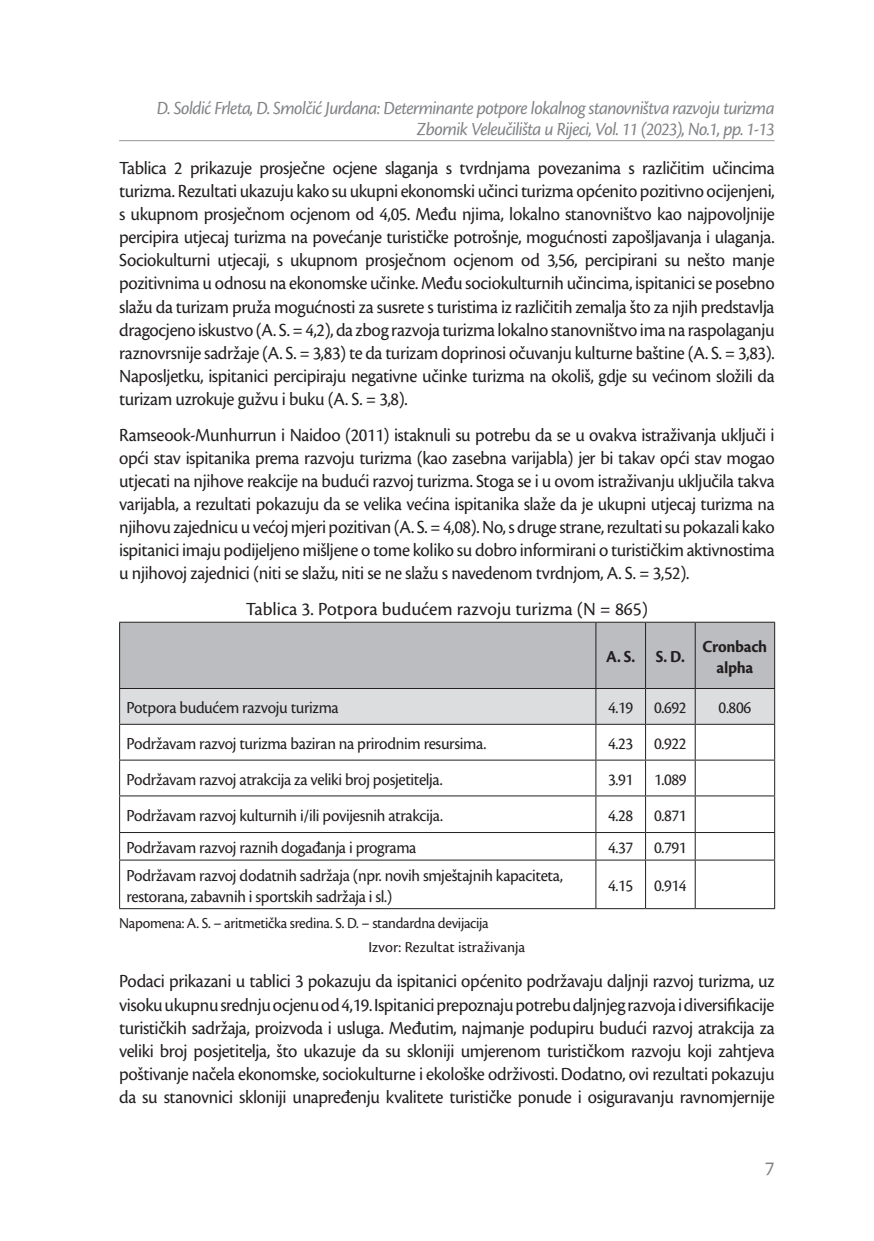
<style>
.page{position:relative;width:874px;height:1241px;background:#fff}
.page>*{position:absolute;margin:0;border:0;box-sizing:border-box;transform-origin:0 0}
.t1{font:21px "Cronos Pro";color:#808285}
.t2{font:19.25px/23.1px "Cronos Pro";letter-spacing:-.02em;color:#231f20;text-align:justify;scale:.96 1}
.t3{font:italic 19.25px/21px "Cronos Pro";letter-spacing:-.03em;color:#808285;text-align:right;scale:.96 1}
.t4{font:19.25px "Cronos Pro";color:#231f20}
.t5{font:17.5px/21px "Cronos Pro";letter-spacing:-.02em;color:#231f20;scale:.96 1}
.t6{font:700 17.5px/21px "Cronos Pro";letter-spacing:-.015em;color:#231f20;text-align:center;scale:.96 1}
.t7{font:15.75px/23.8px "Cronos Pro";letter-spacing:-.02em;color:#231f20;scale:.96 1}
</style>
<div class="page">
<hr style="left:119px;top:140px;width:655px;height:1px;background:#939598">
<svg style="left:120px;top:622px;width:653px;height:101px;background:#c5c6c8"></svg>
<hr style="left:595px;top:622px;width:1px;height:66px;background:#231f20">
<hr style="left:644px;top:622px;width:1px;height:66px;background:#231f20">
<hr style="left:694px;top:622px;width:1px;height:66px;background:#231f20">
<hr style="left:595px;top:688px;width:1px;height:35px;background:#231f20">
<hr style="left:644px;top:688px;width:1px;height:35px;background:#231f20">
<hr style="left:694px;top:688px;width:1px;height:35px;background:#231f20">
<hr style="left:595px;top:724px;width:1px;height:35px;background:#231f20">
<hr style="left:644px;top:724px;width:1px;height:35px;background:#231f20">
<hr style="left:694px;top:724px;width:1px;height:35px;background:#231f20">
<hr style="left:119px;top:759px;width:476px;height:1px;background:#231f20">
<hr style="left:595px;top:759px;width:50px;height:1px;background:#231f20">
<hr style="left:595px;top:760px;width:1px;height:35px;background:#231f20">
<hr style="left:645px;top:759px;width:49px;height:1px;background:#231f20">
<hr style="left:644px;top:760px;width:1px;height:35px;background:#231f20">
<hr style="left:694px;top:759px;width:80px;height:1px;background:#231f20">
<hr style="left:694px;top:760px;width:1px;height:35px;background:#231f20">
<hr style="left:119px;top:795px;width:476px;height:1px;background:#231f20">
<hr style="left:595px;top:795px;width:50px;height:1px;background:#231f20">
<hr style="left:595px;top:796px;width:1px;height:36px;background:#231f20">
<hr style="left:645px;top:795px;width:49px;height:1px;background:#231f20">
<hr style="left:644px;top:796px;width:1px;height:36px;background:#231f20">
<hr style="left:694px;top:795px;width:80px;height:1px;background:#231f20">
<hr style="left:694px;top:796px;width:1px;height:36px;background:#231f20">
<hr style="left:119px;top:832px;width:476px;height:1px;background:#231f20">
<hr style="left:595px;top:832px;width:50px;height:1px;background:#231f20">
<svg style="left:595px;top:832px;width:1px;height:27px"></svg>
<hr style="left:645px;top:832px;width:49px;height:1px;background:#231f20">
<hr style="left:694px;top:832px;width:80px;height:1px;background:#231f20">
<svg style="left:694px;top:833px;width:1px;height:26px"></svg>
<hr style="left:119px;top:859px;width:476px;height:1px;background:#231f20">
<hr style="left:595px;top:859px;width:50px;height:1px;background:#231f20">
<hr style="left:595px;top:860px;width:1px;height:48px;background:#231f20">
<hr style="left:645px;top:859px;width:49px;height:1px;background:#231f20">
<hr style="left:644px;top:860px;width:1px;height:48px;background:#231f20">
<hr style="left:694px;top:859px;width:80px;height:1px;background:#231f20">
<hr style="left:694px;top:860px;width:1px;height:48px;background:#231f20">
<hr style="left:119px;top:724px;width:1px;height:35px;background:#231f20">
<hr style="left:773px;top:724px;width:1px;height:35px;background:#231f20">
<hr style="left:119px;top:760px;width:1px;height:35px;background:#231f20">
<hr style="left:773px;top:760px;width:1px;height:35px;background:#231f20">
<hr style="left:119px;top:796px;width:1px;height:36px;background:#231f20">
<hr style="left:773px;top:796px;width:1px;height:36px;background:#231f20">
<svg style="left:119px;top:832px;width:1px;height:27px"></svg>
<hr style="left:119px;top:860px;width:1px;height:48px;background:#231f20">
<hr style="left:773px;top:860px;width:1px;height:48px;background:#231f20">
<hr style="left:119px;top:908px;width:476px;height:1px;background:#231f20">
<hr style="left:595px;top:908px;width:50px;height:1px;background:#231f20">
<hr style="left:645px;top:908px;width:49px;height:1px;background:#231f20">
<hr style="left:694px;top:908px;width:80px;height:1px;background:#231f20">
<hr style="left:119px;top:621px;width:476px;height:1px;background:#231f20">
<hr style="left:119px;top:622px;width:1px;height:66px;background:#231f20">
<hr style="left:595px;top:621px;width:50px;height:1px;background:#231f20">
<hr style="left:645px;top:621px;width:49px;height:1px;background:#231f20">
<hr style="left:694px;top:621px;width:80px;height:1px;background:#231f20">
<hr style="left:773px;top:622px;width:1px;height:66px;background:#231f20">
<hr style="left:119px;top:688px;width:476px;height:1px;background:#231f20">
<hr style="left:119px;top:688px;width:1px;height:35px;background:#231f20">
<hr style="left:595px;top:688px;width:50px;height:1px;background:#231f20">
<hr style="left:645px;top:688px;width:49px;height:1px;background:#231f20">
<hr style="left:694px;top:688px;width:80px;height:1px;background:#231f20">
<hr style="left:773px;top:688px;width:1px;height:35px;background:#231f20">
<hr style="left:119px;top:723px;width:476px;height:1px;background:#231f20">
<hr style="left:595px;top:723px;width:50px;height:1px;background:#231f20">
<hr style="left:645px;top:723px;width:49px;height:1px;background:#231f20">
<hr style="left:694px;top:723px;width:80px;height:1px;background:#231f20">
<p class="t3" style="left:157px;top:98px;width:644px">D. Soldić Frleta, D. Smolčić Jurdana: Determinante potpore lokalnog stanovništva razvoju turizma<br>Zbornik Veleučilišta u Rijeci, Vol. 11 (2023), No.1, pp. 1-13</p>
<p class="t2" style="left:119px;top:156px;width:684px">Tablica 2 prikazuje prosječne ocjene slaganja s tvrdnjama povezanima s različitim učincima turizma. Rezultati ukazuju kako su ukupni ekonomski učinci turizma općenito pozitivno ocijenjeni, s ukupnom prosječnom ocjenom od 4,05. Među njima, lokalno stanovništvo kao najpovoljnije percipira utjecaj turizma na povećanje turističke potrošnje, mogućnosti zapošljavanja i ulaganja.<br>Sociokulturni utjecaji, s ukupnom prosječnom ocjenom od 3,56, percipirani su nešto manje pozitivnima u odnosu na ekonomske učinke. Među sociokulturnih učincima, ispitanici se posebno slažu da turizam pruža mogućnosti za susrete s turistima iz različitih zemalja što za njih predstavlja dragocjeno iskustvo (A. S. = 4,2), da zbog razvoja turizma lokalno stanovništvo ima na raspolaganju raznovrsnije sadržaje (A. S. = 3,83) te da turizam doprinosi očuvanju kulturne baštine (A. S. = 3,83).<br>Naposljetku, ispitanici percipiraju negativne učinke turizma na okoliš, gdje su većinom složili da turizam uzrokuje gužvu i buku (A. S. = 3,8).</p>
<p class="t2" style="left:119px;top:423px;width:684px">Ramseook-Munhurrun i Naidoo (2011) istaknuli su potrebu da se u ovakva istraživanja uključi i opći stav ispitanika prema razvoju turizma (kao zasebna varijabla) jer bi takav opći stav mogao utjecati na njihove reakcije na budući razvoj turizma. Stoga se i u ovom istraživanju uključila takva varijabla, a rezultati pokazuju da se velika većina ispitanika slaže da je ukupni utjecaj turizma na njihovu zajednicu u većoj mjeri pozitivan (A. S. = 4,08). No, s druge strane, rezultati su pokazali kako ispitanici imaju podijeljeno mišljene o tome koliko su dobro informirani o turističkim aktivnostima u njihovoj zajednici (niti se slažu, niti se ne slažu s navedenom tvrdnjom, A. S. = 3,52).</p>
<p class="t4" style="left:245px;top:597px;width:403px">Tablica 3. Potpora budućem razvoju turizma (N = 865)</p>
<p class="t6" style="left:606px;top:646px;width:83px">A. S. S. D.</p>
<p class="t6" style="left:702px;top:636px;width:69px">Cronbach alpha</p>
<p class="t5" style="left:126px;top:697px;width:222px">Potpora budućem razvoju turizma</p>
<p class="t5" style="left:607px;top:697px;width:83px">4.19 0.692</p>
<p class="t5" style="left:718px;top:697px;width:36px">0.806</p>
<p class="t5" style="left:126px;top:733px;width:376px">Podržavam razvoj turizma baziran na prirodnim resursima.</p>
<p class="t5" style="left:607px;top:733px;width:83px">4.23 0.922</p>
<p class="t5" style="left:126px;top:768px;width:331px">Podržavam razvoj atrakcija za veliki broj posjetitelja.</p>
<p class="t5" style="left:607px;top:768px;width:83px">3.91 1.089</p>
<p class="t5" style="left:126px;top:805px;width:331px">Podržavam razvoj kulturnih i/ili povijesnih atrakcija.</p>
<p class="t5" style="left:607px;top:805px;width:83px">4.28 0.871</p>
<p class="t5" style="left:126px;top:837px;width:303px">Podržavam razvoj raznih događanja i programa</p>
<p class="t5" style="left:607px;top:837px;width:83px">4.37 0.791</p>
<p class="t5" style="left:126px;top:864px;width:456px">Podržavam razvoj dodatnih sadržaja (npr. novih smještajnih kapaciteta, restorana, zabavnih i sportskih sadržaja i sl.)</p>
<p class="t5" style="left:607px;top:875px;width:83px">4.15 0.914</p>
<p class="t7" style="left:368px;top:911px;width:165px;text-indent:-249px">Napomena: A. S. – aritmetička sredina. S. D. – standardna devijacija<br>Izvor: Rezultat istraživanja</p>
<p class="t2" style="left:119px;top:969px;width:684px">Podaci prikazani u tablici 3 pokazuju da ispitanici općenito podržavaju daljnji razvoj turizma, uz visoku ukupnu srednju ocjenu od 4,19. Ispitanici prepoznaju potrebu daljnjeg razvoja i diversifikacije turističkih sadržaja, proizvoda i usluga. Međutim, najmanje podupiru budući razvoj atrakcija za veliki broj posjetitelja, što ukazuje da su skloniji umjerenom turističkom razvoju koji zahtjeva poštivanje načela ekonomske, sociokulturne i ekološke održivosti. Dodatno, ovi rezultati pokazuju da su stanovnici skloniji unapređenju kvalitete turističke ponude i osiguravanju ravnomjernije</p>
<p class="t1" style="left:764px;top:1156px;width:11px">7</p>
</div>
